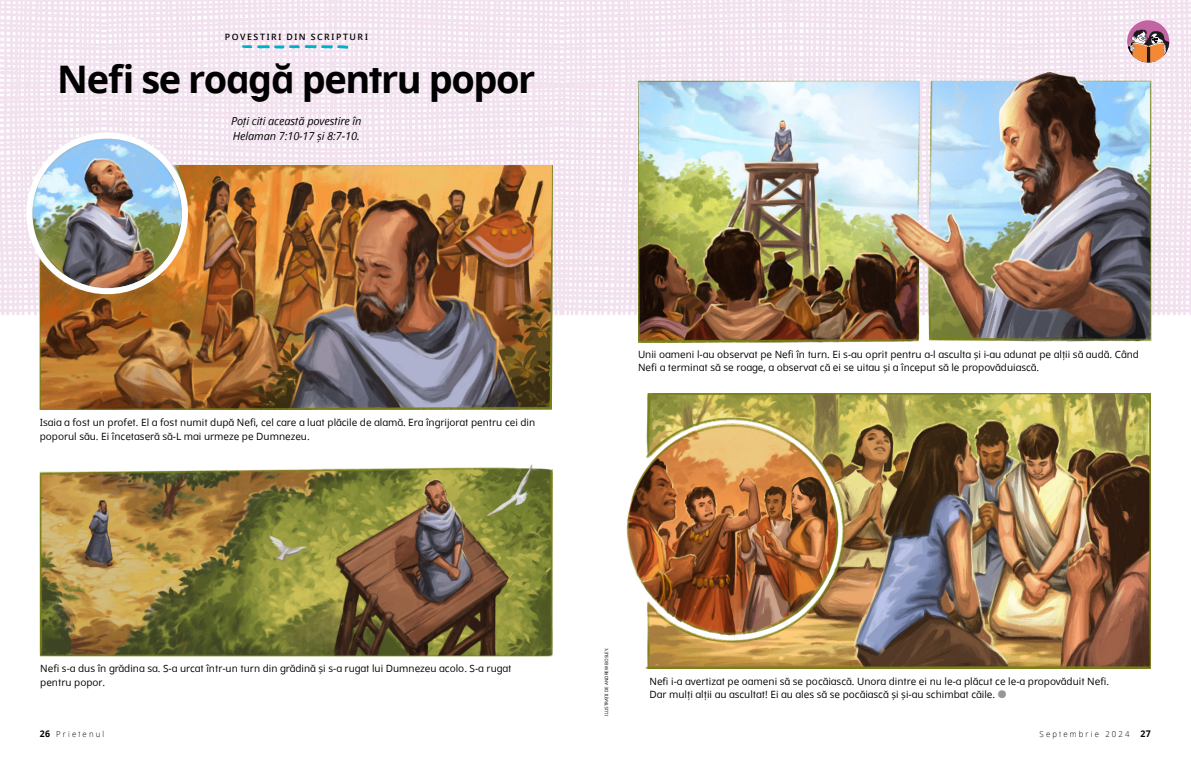
<style>
.page{position:relative;width:1191px;height:774px;background:#fff}
.page>*{position:absolute;margin:0;border:0;box-sizing:border-box;transform-origin:0 0}
.t1{font:700 38px "Dots Solidlds Lat";letter-spacing:-.04em;color:#000}
.t2{font:italic 11px/15px "Dots Solidlds Lat";letter-spacing:-.01em;color:#000}
.t3{font:10px/13.7px "Dots Solidlds Lat";color:#000}
.t4{font:600 8.8px "Dots Solidlds Lat";letter-spacing:.18em;color:#000}
.t5{font:300 8.2px "Dots Solidlds Lat";letter-spacing:.28em;color:#000;scale:.95 1}
.p1_figure_image_credit_first{font:4.5px "Dots Solidlds Lat";color:#000}
.s1{font-family:"Ding P Ilds Dpi";font-size:11px;color:#969798}
.s2{font-weight:700;font-size:9.2px}
</style>
<div class="page">
<img style="left:638px;top:315px;width:513px;height:28px">
<img style="left:626px;top:393px;width:525px;height:275px">
<img style="left:40px;top:315px;width:513px;height:95px">
<img style="left:40px;top:464px;width:513px;height:192px">
<img style="left:0;top:0;width:1191px;height:315px">
<p class="t4" style="left:225px;top:30px;width:144px">POVESTIRI DIN SCRIPTURI</p>
<p class="t1" style="left:57px;top:51px;width:479px">Nefi se roagă pentru popor</p>
<p class="t2" style="left:231px;top:114px;width:132px">Poți citi această povestire în<br>Helaman 7:10-17 și 8:7-10.</p>
<p class="t3" style="left:40px;top:416px;width:497px">Isaia a fost un profet. El a fost numit după Nefi, cel care a luat plăcile de alamă. Era îngrijorat pentru cei din poporul său. Ei încetaseră să-L mai urmeze pe Dumnezeu.</p>
<p class="t3" style="left:638px;top:347px;width:502px">Unii oameni l-au observat pe Nefi în turn. Ei s-au oprit pentru a-l asculta și i-au adunat pe alții să audă. Când<br>Nefi a terminat să se roage, a observat că ei se uitau și a început să le propovăduiască.</p>
<p class="t3" style="left:40px;top:662px;width:473px">Nefi s-a dus în grădina sa. S-a urcat într-un turn din grădină și s-a rugat lui Dumnezeu acolo. S-a rugat pentru popor.</p>
<p class="p1_figure_image_credit_first" style="left:603px;top:716px;width:70px;rotate:-90deg">ILUSTRAȚII DE ANDREW BOSLEY.</p>
<p class="t3" style="left:649px;top:674px;width:461px">Nefi i-a avertizat pe oameni să se pocăiască. Unora dintre ei nu le-a plăcut ce le-a propovăduit Nefi.<br>Dar mulți alții au ascultat! Ei au ales să se pocăiască și și-au schimbat căile. <span class="s1">●</span></p>
<p class="t5" style="left:40px;top:728px;width:70px"><span class="s2">26</span> Prietenul</p>
<p class="t5" style="left:1039px;top:728px;width:119px">Septembrie 2024 <span class="s2">27</span></p>
</div>
